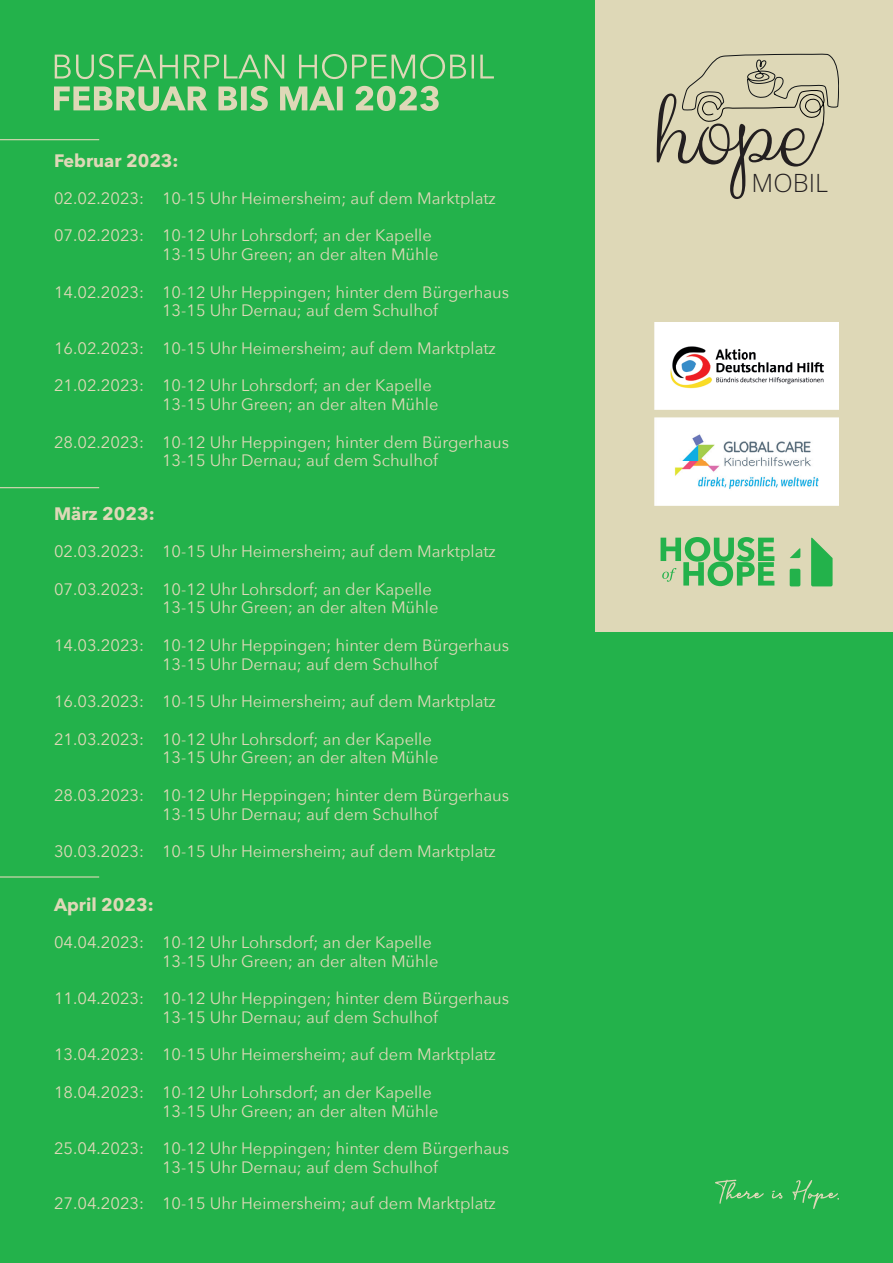
<style>
.page{position:relative;width:893px;height:1263px;background:#23b24b}
.page>*{position:absolute;margin:0;border:0;box-sizing:border-box;transform-origin:0 0}
.t1{font:300 25.35px "Open Sans Roman";color:#231f20}
.t2{font:700 18px "Avenir Next";color:#ded8b7}
.t3{font:16.5px/18.8px "Avenir Next";color:#ded8b7}
</style>
<div class="page">
<div style="left:595px;top:0;width:298px;height:631px;background:#ded8b7"></div>
<svg style="left:54px;top:86px;width:385px;height:25px"></svg>
<svg style="left:55px;top:54px;width:439px;height:25px"></svg>
<svg style="left:790px;top:537px;width:43px;height:49px"></svg>
<svg style="left:661px;top:537px;width:113px;height:49px"></svg>
<hr style="left:0;top:487px;width:99px;height:1px;background:#ded8b7">
<hr style="left:0;top:139px;width:99px;height:1px;background:#ded8b7">
<hr style="left:0;top:876px;width:99px;height:1px;background:#ded8b7">
<img style="left:654px;top:322px;width:185px;height:87px">
<img style="left:654px;top:418px;width:185px;height:87px">
<svg style="left:657px;top:54px;width:182px;height:145px"></svg>
<svg style="left:715px;top:1180px;width:124px;height:29px"></svg>
<p class="t2" style="left:54px;top:145px;width:126px">Februar 2023:</p>
<p class="t3" style="left:54px;top:188px;width:443px">02.02.2023: 10-15 Uhr Heimersheim; auf dem Marktplatz</p>
<p class="t3" style="left:162px;top:226px;width:278px;text-indent:-108px">07.02.2023: 10-12 Uhr Lohrsdorf; an der Kapelle<br>13-15 Uhr Green; an der alten Mühle</p>
<p class="t3" style="left:162px;top:282px;width:349px;text-indent:-108px">14.02.2023: 10-12 Uhr Heppingen; hinter dem Bürgerhaus<br>13-15 Uhr Dernau; auf dem Schulhof</p>
<p class="t3" style="left:54px;top:338px;width:443px">16.02.2023: 10-15 Uhr Heimersheim; auf dem Marktplatz</p>
<p class="t3" style="left:162px;top:376px;width:278px;text-indent:-108px">21.02.2023: 10-12 Uhr Lohrsdorf; an der Kapelle<br>13-15 Uhr Green; an der alten Mühle</p>
<p class="t3" style="left:162px;top:432px;width:349px;text-indent:-108px">28.02.2023: 10-12 Uhr Heppingen; hinter dem Bürgerhaus<br>13-15 Uhr Dernau; auf dem Schulhof</p>
<p class="t2" style="left:54px;top:498px;width:102px">März 2023:</p>
<p class="t3" style="left:54px;top:541px;width:443px">02.03.2023: 10-15 Uhr Heimersheim; auf dem Marktplatz</p>
<p class="t3" style="left:162px;top:579px;width:278px;text-indent:-108px">07.03.2023: 10-12 Uhr Lohrsdorf; an der Kapelle<br>13-15 Uhr Green; an der alten Mühle</p>
<p class="t3" style="left:162px;top:635px;width:349px;text-indent:-108px">14.03.2023: 10-12 Uhr Heppingen; hinter dem Bürgerhaus<br>13-15 Uhr Dernau; auf dem Schulhof</p>
<p class="t3" style="left:54px;top:691px;width:443px">16.03.2023: 10-15 Uhr Heimersheim; auf dem Marktplatz</p>
<p class="t3" style="left:162px;top:729px;width:278px;text-indent:-108px">21.03.2023: 10-12 Uhr Lohrsdorf; an der Kapelle<br>13-15 Uhr Green; an der alten Mühle</p>
<p class="t3" style="left:162px;top:785px;width:349px;text-indent:-108px">28.03.2023: 10-12 Uhr Heppingen; hinter dem Bürgerhaus<br>13-15 Uhr Dernau; auf dem Schulhof</p>
<p class="t3" style="left:54px;top:841px;width:443px">30.03.2023: 10-15 Uhr Heimersheim; auf dem Marktplatz</p>
<p class="t2" style="left:54px;top:889px;width:101px">April 2023:</p>
<p class="t3" style="left:162px;top:932px;width:278px;text-indent:-108px">04.04.2023: 10-12 Uhr Lohrsdorf; an der Kapelle<br>13-15 Uhr Green; an der alten Mühle</p>
<p class="t3" style="left:162px;top:988px;width:349px;text-indent:-108px">11.04.2023: 10-12 Uhr Heppingen; hinter dem Bürgerhaus<br>13-15 Uhr Dernau; auf dem Schulhof</p>
<p class="t3" style="left:54px;top:1045px;width:443px">13.04.2023: 10-15 Uhr Heimersheim; auf dem Marktplatz</p>
<p class="t3" style="left:162px;top:1082px;width:278px;text-indent:-108px">18.04.2023: 10-12 Uhr Lohrsdorf; an der Kapelle<br>13-15 Uhr Green; an der alten Mühle</p>
<p class="t3" style="left:162px;top:1138px;width:349px;text-indent:-108px">25.04.2023: 10-12 Uhr Heppingen; hinter dem Bürgerhaus<br>13-15 Uhr Dernau; auf dem Schulhof</p>
<p class="t3" style="left:54px;top:1193px;width:443px">27.04.2023: 10-15 Uhr Heimersheim; auf dem Marktplatz</p>
<h1 class="t1" style="left:752px;top:165px;width:78px">MOBIL</h1>
</div>
